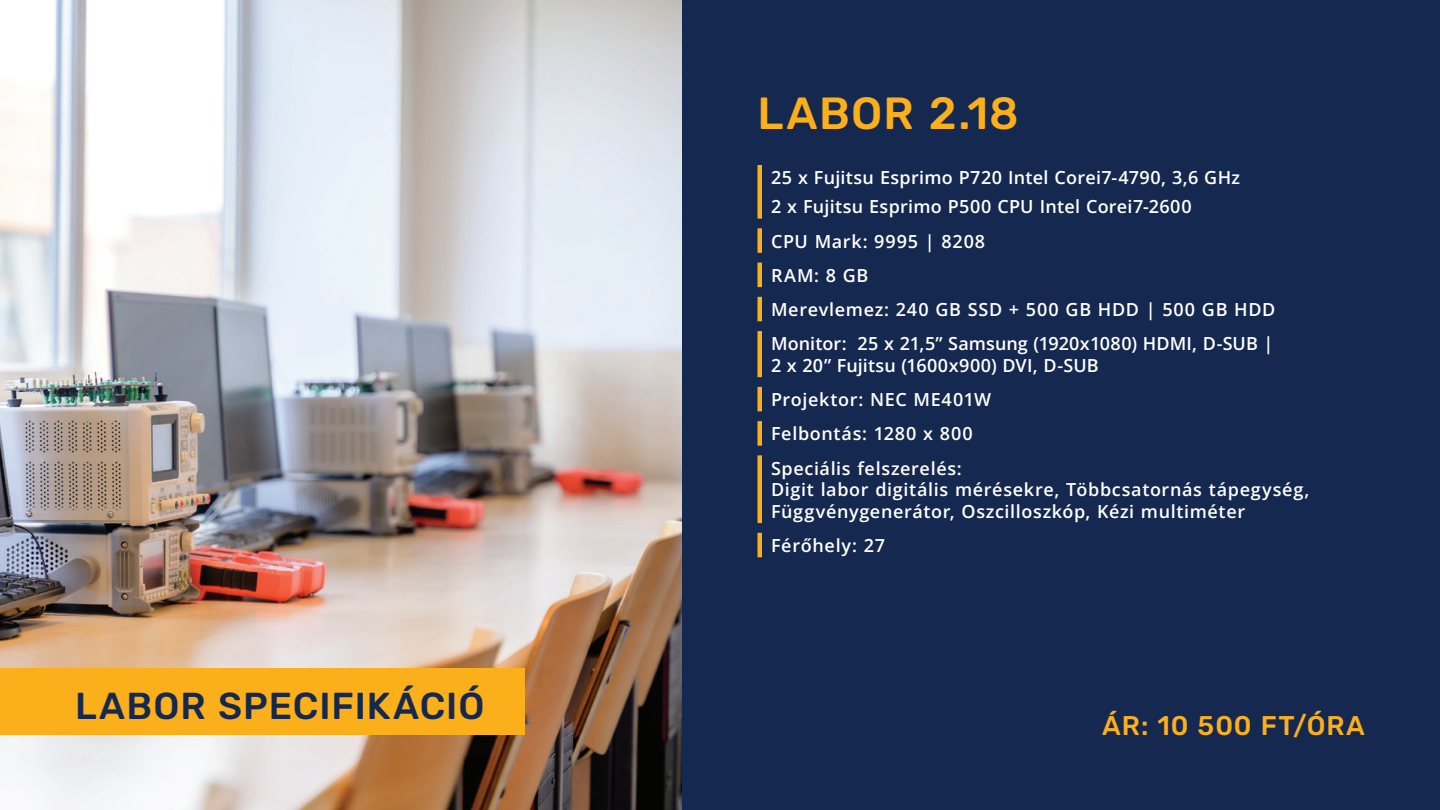
<style>
.page{position:relative;width:1440px;height:810px;background:#fff}
.page>*{position:absolute;margin:0;border:0;box-sizing:border-box;transform-origin:0 0}
.t1{font:300 45px "Rubik";letter-spacing:.025em;color:#fbaf1b}
.t2{font:300 37.5px "Rubik";letter-spacing:.025em;color:#15284f}
.t3{font:300 27px "Rubik";letter-spacing:.035em;color:#fbaf1b}
.t4{font:18px/34.3px "Open Sans";letter-spacing:.035em;color:#fff}
.t5{font:18px/29.1px "Open Sans";letter-spacing:.015em;color:#fff}
</style>
<div class="page">
<img style="left:0;top:0;width:682px;height:810px">
<div style="left:682px;top:0;width:758px;height:810px;background:#15284f"></div>
<div style="left:0;top:669px;width:525px;height:66px;background:#fbaf1b"></div>
<hr style="left:758px;top:165px;width:4px;height:54px;background:#fbaf1b">
<hr style="left:758px;top:228px;width:4px;height:25px;background:#fbaf1b">
<hr style="left:758px;top:263px;width:4px;height:24px;background:#fbaf1b">
<hr style="left:758px;top:297px;width:4px;height:24px;background:#fbaf1b">
<hr style="left:758px;top:331px;width:4px;height:46px;background:#fbaf1b">
<hr style="left:758px;top:387px;width:4px;height:24px;background:#fbaf1b">
<hr style="left:758px;top:421px;width:4px;height:25px;background:#fbaf1b">
<hr style="left:758px;top:455px;width:4px;height:68px;background:#fbaf1b">
<hr style="left:758px;top:533px;width:4px;height:24px;background:#fbaf1b">
<h2 class="t2" style="left:75px;top:685px;width:411px">LABOR SPECIFIKÁCIÓ</h2>
<h1 class="t1" style="left:758px;top:88px;width:263px">LABOR 2.18</h1>
<p class="t5" style="left:771px;top:163px;width:470px">25 x Fujitsu Esprimo P720 Intel Corei7-4790, 3,6 GHz<br>2 x Fujitsu Esprimo P500 CPU Intel Corei7-2600</p>
<p class="t4" style="left:771px;top:223px;width:506px">CPU Mark: 9995 | 8208<br>RAM: 8 GB<br>Merevlemez: 240 GB SSD + 500 GB HDD | 500 GB HDD<br>Monitor: 25 x 21,5” Samsung (1920x1080) HDMI, D-SUB |</p>
<p class="t4" style="left:771px;top:348px;width:329px">2 x 20” Fujitsu (1600x900) DVI, D-SUB<br>Projektor: NEC ME401W<br>Felbontás: 1280 x 800</p>
<p class="t4" style="left:771px;top:457px;width:540px;line-height:21.6px">Speciális felszerelés:<br>Digit labor digitális mérésekre, Többcsatornás tápegység,<br>Függvénygenerátor, Oszcilloszkóp, Kézi multiméter</p>
<p class="t4" style="left:771px;top:528px;width:116px">Férőhely: 27</p>
<h3 class="t3" style="left:1102px;top:710px;width:264px">ÁR: 10 500 FT/ÓRA</h3>
</div>
